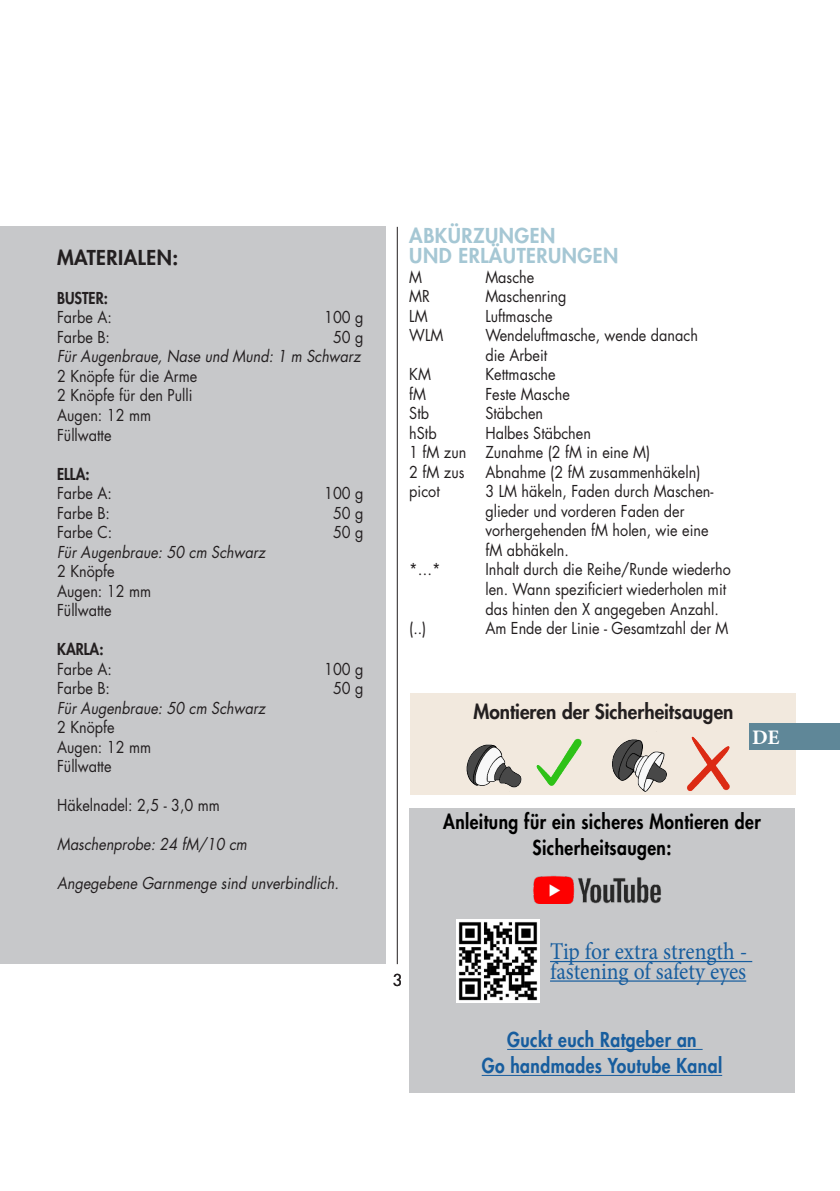
<style>
.page{position:relative;width:840px;height:1191px;background:#fff}
.page>*{position:absolute;margin:0;border:0;box-sizing:border-box;transform-origin:0 0}
.t1{font:24px/19.6px "Minion Pro";color:#175d9e;scale:.9 1}
.t2{font:700 20.6px "Minion Pro";color:#fff}
.t3{font:800 20px "Futura Std";letter-spacing:.025em;color:#000;scale:.87 1}
.t4{font:800 20px "Futura Std";letter-spacing:.025em;color:#175d9e;scale:.87 1}
.over_-_garnkort{font:800 20px "Futura Std";letter-spacing:.005em;color:#231f20;scale:.95 1}
.t5{font:800 20px "Futura Std";letter-spacing:.025em;color:#a5c7d4}
.over_-_garnkort-2{font:800 20px "Futura Std";letter-spacing:.025em;color:#231f20}
.t6{font:16px/19.6px "Futura Std";color:#231f20;scale:.9 1}
.t7{font:italic 16px "Futura Std";color:#231f20;scale:.9 1}
.t8{font:800 16px "Futura Std";color:#231f20;scale:.9 1}
.t9{font:16px "Futura Std";color:#231f20}
</style>
<div class="page">
<hr style="left:397px;top:227px;width:1px;height:737px;background:#231f20">
<div style="left:0;top:227px;width:385px;height:737px;background:#c7c8ca"></div>
<div style="left:410px;top:693px;width:385px;height:102px;background:#f2e9de"></div>
<img style="left:466px;top:738px;width:116px;height:50px">
<img style="left:612px;top:736px;width:118px;height:56px">
<div style="left:409px;top:808px;width:385px;height:285px;background:#c7c8ca"></div>
<img style="left:533px;top:875px;width:128px;height:28px">
<hr style="left:549px;top:961px;width:202px;height:1px;background:#175d9e">
<hr style="left:549px;top:980px;width:196px;height:1px;background:#175d9e">
<img style="left:456px;top:919px;width:83px;height:83px">
<hr style="left:507px;top:1049px;width:195px;height:1px;background:#175d9e">
<hr style="left:481px;top:1075px;width:240px;height:1px;background:#175d9e">
<div style="left:748px;top:723px;width:91px;height:27px;background:#5f8798"></div>
<p class="over_-_garnkort-2" style="left:57px;top:245px;width:122px">MATERIALEN:</p>
<p class="t8" style="left:57px;top:288px;width:58px">BUSTER:</p>
<p class="t6" style="left:57px;top:308px;width:62px">Farbe A:</p>
<p class="t6" style="left:324px;top:308px;width:45px">100 g</p>
<p class="t6" style="left:57px;top:327px;width:60px">Farbe B:</p>
<p class="t6" style="left:333px;top:327px;width:35px">50 g</p>
<p class="t7" style="left:57px;top:346px;width:338px">Für Augenbraue, Nase und Mund: 1 m Schwarz</p>
<p class="t6" style="left:57px;top:366px;width:157px">2 Knöpfe für die Arme</p>
<p class="t6" style="left:57px;top:386px;width:152px">2 Knöpfe für den Pulli</p>
<p class="t6" style="left:57px;top:405px;width:106px">Augen: 12 mm</p>
<p class="t6" style="left:57px;top:425px;width:62px">Füllwatte</p>
<p class="t8" style="left:57px;top:463px;width:38px">ELLA:</p>
<p class="t6" style="left:57px;top:483px;width:62px">Farbe A:</p>
<p class="t6" style="left:324px;top:483px;width:45px">100 g</p>
<p class="t6" style="left:57px;top:503px;width:60px">Farbe B:</p>
<p class="t6" style="left:333px;top:503px;width:35px">50 g</p>
<p class="t6" style="left:57px;top:522px;width:63px">Farbe C:</p>
<p class="t6" style="left:333px;top:522px;width:35px">50 g</p>
<p class="t7" style="left:57px;top:541px;width:233px">Für Augenbraue: 50 cm Schwarz</p>
<p class="t6" style="left:57px;top:561px;width:65px">2 Knöpfe</p>
<p class="t6" style="left:57px;top:581px;width:106px">Augen: 12 mm</p>
<p class="t6" style="left:57px;top:600px;width:62px">Füllwatte</p>
<p class="t8" style="left:57px;top:639px;width:53px">KARLA:</p>
<p class="t6" style="left:57px;top:659px;width:62px">Farbe A:</p>
<p class="t6" style="left:324px;top:659px;width:45px">100 g</p>
<p class="t6" style="left:57px;top:678px;width:60px">Farbe B:</p>
<p class="t6" style="left:333px;top:678px;width:35px">50 g</p>
<p class="t7" style="left:57px;top:697px;width:233px">Für Augenbraue: 50 cm Schwarz</p>
<p class="t6" style="left:57px;top:717px;width:65px">2 Knöpfe</p>
<p class="t6" style="left:57px;top:737px;width:106px">Augen: 12 mm</p>
<p class="t6" style="left:57px;top:756px;width:62px">Füllwatte</p>
<p class="t6" style="left:57px;top:795px;width:182px">Häkelnadel: 2,5 - 3,0 mm</p>
<p class="t7" style="left:57px;top:834px;width:212px">Maschenprobe: 24 fM/10 cm</p>
<p class="t7" style="left:57px;top:873px;width:314px">Angegebene Garnmenge sind unverbindlich.</p>
<p class="t5" style="left:409px;top:223px;width:147px">ABKÜRZUNGEN</p>
<p class="t5" style="left:409px;top:243px;width:210px">UND ERLÄUTERUNGEN</p>
<p class="t6" style="left:409px;top:267px;width:16px">M</p>
<p class="t6" style="left:485px;top:267px;width:56px">Masche</p>
<p class="t6" style="left:409px;top:287px;width:25px">MR</p>
<p class="t6" style="left:485px;top:287px;width:92px">Maschenring</p>
<p class="t6" style="left:409px;top:306px;width:22px">LM</p>
<p class="t6" style="left:485px;top:306px;width:76px">Luftmasche</p>
<p class="t6" style="left:409px;top:326px;width:39px">WLM</p>
<p class="t6" style="left:485px;top:326px;width:237px">Wendeluftmasche, wende danach</p>
<p class="t6" style="left:485px;top:345px;width:70px">die Arbeit</p>
<p class="t6" style="left:409px;top:365px;width:26px">KM</p>
<p class="t6" style="left:485px;top:365px;width:80px">Kettmasche</p>
<p class="t6" style="left:409px;top:384px;width:20px">fM</p>
<p class="t6" style="left:485px;top:384px;width:95px">Feste Masche</p>
<p class="t6" style="left:409px;top:404px;width:24px">Stb</p>
<p class="t6" style="left:485px;top:404px;width:66px">Stäbchen</p>
<p class="t6" style="left:409px;top:423px;width:32px">hStb</p>
<p class="t6" style="left:485px;top:423px;width:119px">Halbes Stäbchen</p>
<p class="t6" style="left:409px;top:443px;width:269px">1 fM zun Zunahme (2 fM in eine M)</p>
<p class="t6" style="left:409px;top:462px;width:63px">2 fM zus</p>
<p class="t6" style="left:485px;top:462px;width:240px">Abnahme (2 fM zusammenhäkeln)</p>
<p class="t6" style="left:409px;top:482px;width:35px">picot</p>
<p class="t6" style="left:485px;top:482px;width:255px">3 LM häkeln, Faden durch Maschen&shy;glieder und vorderen Faden der</p>
<p class="t6" style="left:485px;top:521px;width:249px">vorhergehenden fM holen, wie eine</p>
<p class="t6" style="left:485px;top:540px;width:94px">fM abhäkeln.</p>
<p class="t6" style="left:409px;top:560px;width:36px">*…*</p>
<p class="t6" style="left:485px;top:560px;width:274px">Inhalt durch die Reihe/Runde wiederho len. Wann spezificiert wiederholen mit das hinten den X angegeben Anzahl.</p>
<p class="t6" style="left:409px;top:618px;width:21px">(..)</p>
<p class="t6" style="left:485px;top:618px;width:271px">Am Ende der Linie - Gesamtzahl der M</p>
<p class="over_-_garnkort" style="left:473px;top:699px;width:275px">Montieren der Sicherheitsaugen</p>
<p class="t2" style="left:751px;top:723px;width:29px">DE</p>
<p class="t3" style="left:443px;top:809px;width:366px">Anleitung für ein sicheres Montieren der</p>
<p class="t3" style="left:532px;top:835px;width:161px">Sicherheitsaugen:</p>
<p class="t9" style="left:392px;top:969px;width:11px">3</p>
<p class="t1" style="left:549px;top:941px;width:221px">Tip for extra strength - fastening of safety eyes</p>
<p class="t4" style="left:507px;top:1027px;width:219px">Guckt euch Ratgeber an</p>
<p class="t4" style="left:481px;top:1053px;width:278px">Go handmades Youtube Kanal</p>
</div>
